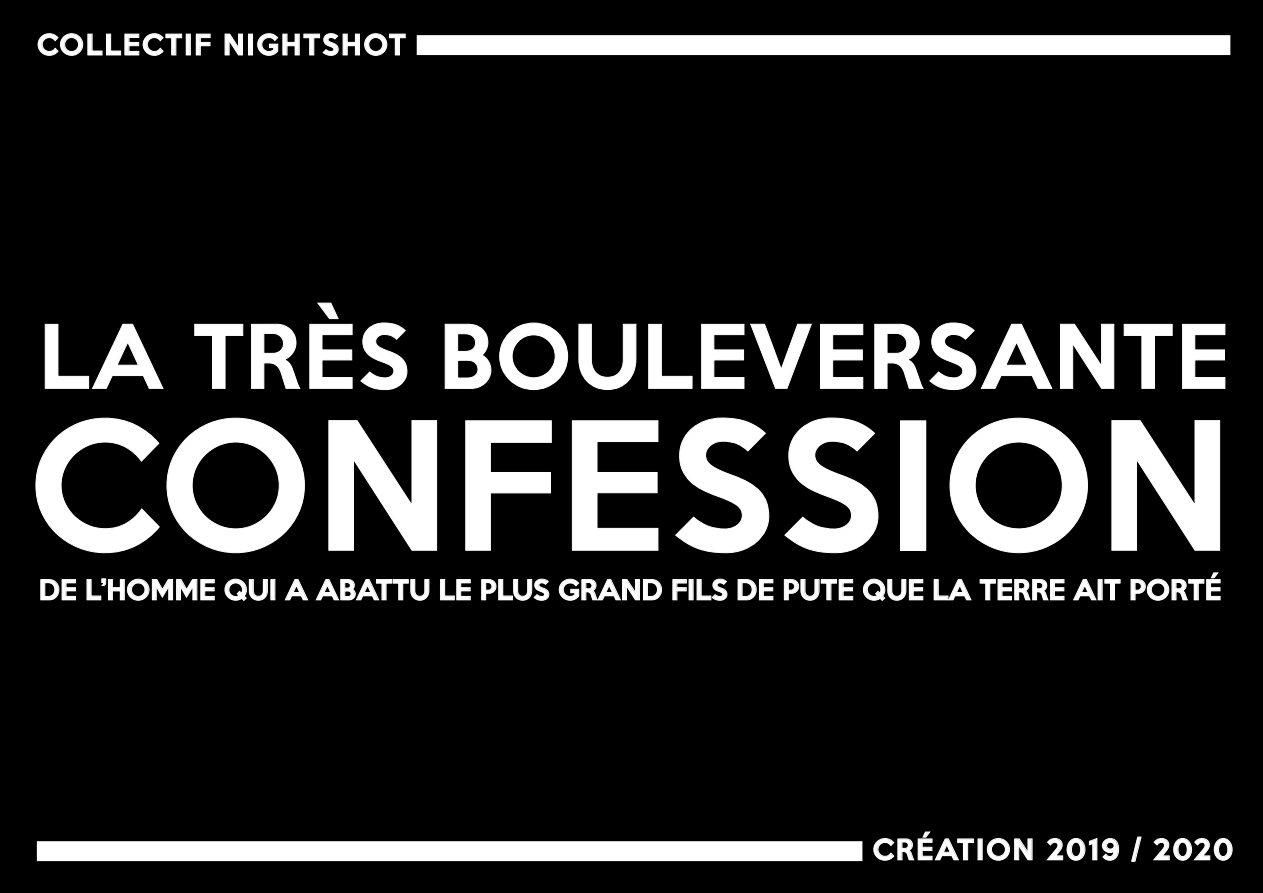
<style>
.page{position:relative;width:1263px;height:893px;background:#000}
.page>*{position:absolute;margin:0;border:0;box-sizing:border-box;transform-origin:0 0}
.t1{font:500 162px "Keep Calm";letter-spacing:.03em;color:#fff}
.t2{font:500 80.1px "Keep Calm";letter-spacing:.03em;color:#fff}
.t3{font:500 26.1px "Keep Calm";letter-spacing:.08em;color:#fff}
.t4{font:500 25.35px "Keep Calm";letter-spacing:.01em;color:#fff}
</style>
<div class="page">
<svg style="left:873px;top:831px;width:101px;height:30px"></svg>
<svg style="left:986px;top:838px;width:47px;height:23px"></svg>
<svg style="left:1046px;top:838px;width:73px;height:23px"></svg>
<svg style="left:1131px;top:836px;width:11px;height:26px"></svg>
<svg style="left:1153px;top:838px;width:80px;height:23px"></svg>
<div style="left:37px;top:841px;width:825px;height:20px;background:#fff"></div>
<div style="left:417px;top:35px;width:813px;height:20px;background:#fff"></div>
<svg style="left:37px;top:33px;width:145px;height:23px"></svg>
<div style="left:186px;top:34px;width:4px;height:21px;border:1px solid #fff"></div>
<svg style="left:196px;top:33px;width:15px;height:23px"></svg>
<svg style="left:224px;top:33px;width:19px;height:23px"></svg>
<div style="left:248px;top:34px;width:5px;height:21px;border:1px solid #fff"></div>
<svg style="left:257px;top:33px;width:149px;height:23px"></svg>
<svg style="left:45px;top:324px;width:119px;height:65px"></svg>
<svg style="left:194px;top:324px;width:49px;height:65px"></svg>
<svg style="left:251px;top:324px;width:49px;height:65px"></svg>
<svg style="left:309px;top:302px;width:44px;height:87px"></svg>
<svg style="left:360px;top:322px;width:48px;height:68px"></svg>
<svg style="left:444px;top:324px;width:48px;height:65px"></svg>
<svg style="left:499px;top:322px;width:69px;height:68px"></svg>
<svg style="left:578px;top:324px;width:59px;height:66px"></svg>
<svg style="left:648px;top:324px;width:45px;height:65px"></svg>
<svg style="left:701px;top:324px;width:111px;height:65px"></svg>
<svg style="left:820px;top:324px;width:43px;height:65px"></svg>
<svg style="left:874px;top:322px;width:178px;height:68px"></svg>
<svg style="left:1060px;top:324px;width:54px;height:65px"></svg>
<svg style="left:1123px;top:324px;width:50px;height:65px"></svg>
<svg style="left:1182px;top:324px;width:43px;height:65px"></svg>
<svg style="left:35px;top:417px;width:125px;height:136px"></svg>
<svg style="left:166px;top:417px;width:139px;height:136px"></svg>
<svg style="left:328px;top:420px;width:109px;height:131px"></svg>
<svg style="left:465px;top:420px;width:87px;height:131px"></svg>
<svg style="left:572px;top:420px;width:87px;height:131px"></svg>
<svg style="left:675px;top:417px;width:94px;height:136px"></svg>
<svg style="left:784px;top:417px;width:95px;height:136px"></svg>
<svg style="left:949px;top:417px;width:139px;height:136px"></svg>
<svg style="left:1111px;top:420px;width:109px;height:131px"></svg>
<svg style="left:40px;top:579px;width:36px;height:22px"></svg>
<svg style="left:86px;top:578px;width:129px;height:23px"></svg>
<svg style="left:224px;top:578px;width:44px;height:23px"></svg>
<svg style="left:285px;top:579px;width:23px;height:22px"></svg>
<svg style="left:316px;top:579px;width:114px;height:22px"></svg>
<svg style="left:440px;top:579px;width:31px;height:22px"></svg>
<svg style="left:481px;top:578px;width:68px;height:23px"></svg>
<svg style="left:558px;top:578px;width:104px;height:23px"></svg>
<svg style="left:672px;top:579px;width:15px;height:22px"></svg>
<svg style="left:696px;top:578px;width:32px;height:23px"></svg>
<svg style="left:737px;top:579px;width:36px;height:22px"></svg>
<svg style="left:784px;top:579px;width:69px;height:22px"></svg>
<svg style="left:863px;top:578px;width:60px;height:23px"></svg>
<svg style="left:933px;top:579px;width:39px;height:22px"></svg>
<svg style="left:979px;top:579px;width:86px;height:22px"></svg>
<svg style="left:1073px;top:579px;width:24px;height:22px"></svg>
<svg style="left:1104px;top:579px;width:17px;height:22px"></svg>
<svg style="left:1130px;top:572px;width:91px;height:29px"></svg>
<p class="t3" style="left:37px;top:22px;width:370px">COLLECTIF NIGHTSHOT</p>
<h2 class="t2" style="left:39px;top:287px;width:1191px">LA TRÈS BOULEVERSANTE</h2>
<h1 class="t1" style="left:28px;top:346px;width:1205px">CONFESSION</h1>
<p class="t4" style="left:39px;top:568px;width:1184px">DE L’HOMME QUI A ABATTU LE PLUS GRAND FILS DE PUTE QUE LA TERRE AIT PORTÉ</p>
<p class="t3" style="left:873px;top:827px;width:362px">CRÉATION 2019 / 2020</p>
</div>
